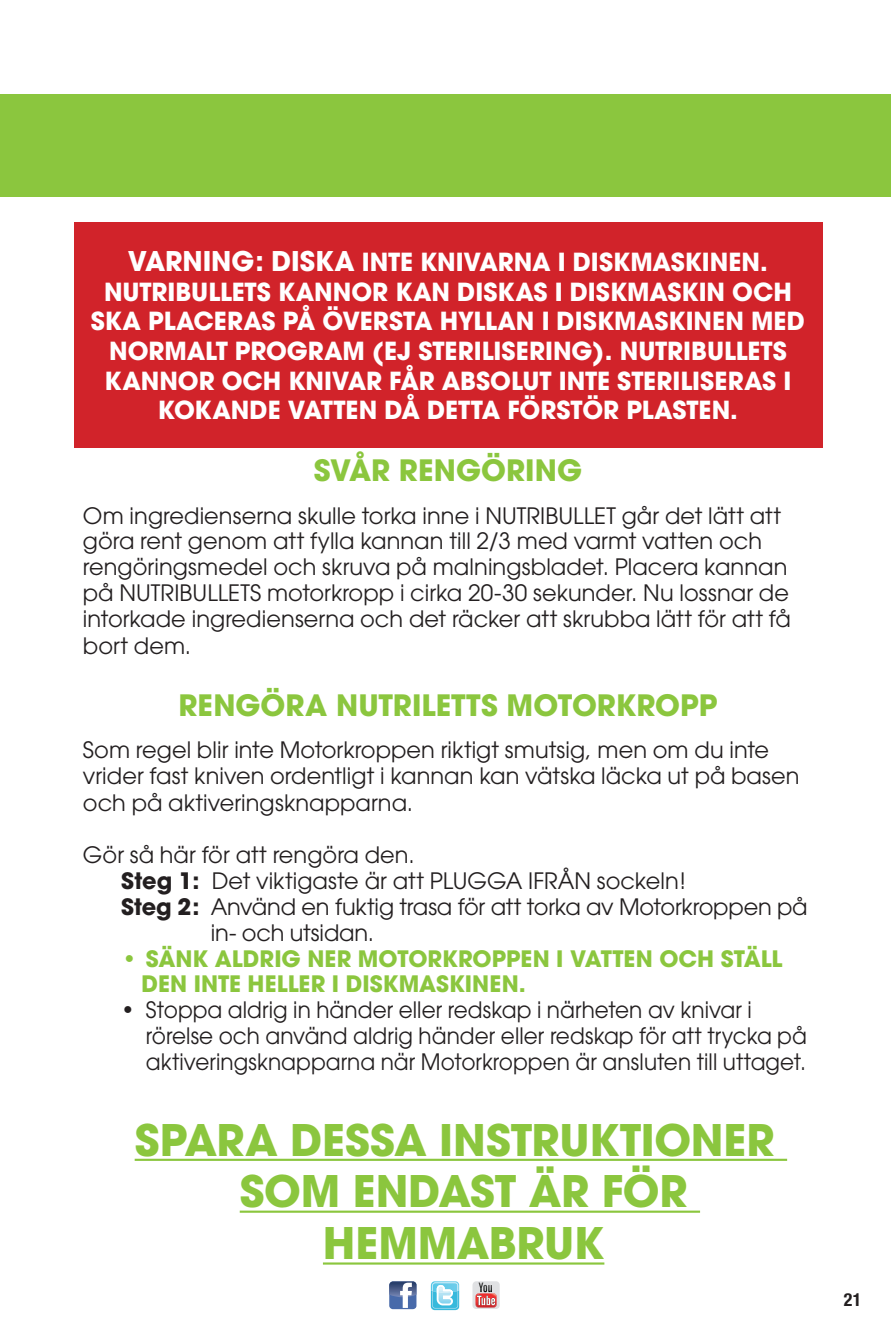
<style>
.page{position:relative;width:891px;height:1340px;background:#fff}
.page>*{position:absolute;margin:0;border:0;box-sizing:border-box;transform-origin:0 0}
.t1{font:700 43.2px/51.8px "Avant Garde";letter-spacing:-.005em;color:#8bc63e;text-align:center}
.t2{font:700 29.25px "Avant Garde";color:#8bc63e}
.t3{font:700 24.75px/29.7px "Avant Garde";color:#fff;text-align:center}
.t4{font:22.5px/26.1px "Avant Garde";color:#231f20}
.t5{font:700 22.5px/25.9px "Avant Garde";color:#8bc63e}
.t6{font:700 condensed 18px "Helvetica Neue LT Std";color:#231f20}
.s1{font-size:27px}
.s2{font-weight:700}
</style>
<div class="page">
<div style="left:0;top:94px;width:891px;height:103px;background:#8bc63e"></div>
<svg style="left:389px;top:1281px;width:27px;height:28px"></svg>
<svg style="left:389px;top:1281px;width:27px;height:26px"></svg>
<svg style="left:431px;top:1281px;width:28px;height:28px"></svg>
<div style="left:472px;top:1281px;width:28px;height:27px;background:#e0e1e3;border-radius:4px"></div>
<svg style="left:475px;top:1282px;width:22px;height:25px"></svg>
<div style="left:75px;top:222px;width:748px;height:225px;background:#d1232a"></div>
<hr style="left:135px;top:1158px;width:652px;height:2px;background:#8bc63e">
<hr style="left:240px;top:1210px;width:460px;height:2px;background:#8bc63e">
<hr style="left:323px;top:1262px;width:281px;height:2px;background:#8bc63e">
<p class="t3" style="left:91px;top:247px;width:716px"><span class="s1">VARNING: DISKA</span> INTE KNIVARNA I DISKMASKINEN.<br>NUTRIBULLETS KANNOR KAN DISKAS I DISKMASKIN OCH SKA PLACERAS PÅ ÖVERSTA HYLLAN I DISKMASKINEN MED NORMALT PROGRAM (EJ STERILISERING). NUTRIBULLETS KANNOR OCH KNIVAR FÅR ABSOLUT INTE STERILISERAS I KOKANDE VATTEN DÅ DETTA FÖRSTÖR PLASTEN.</p>
<h2 class="t2" style="left:314px;top:452px;width:270px">SVÅR RENGÖRING</h2>
<p class="t4" style="left:83px;top:502px;width:709px">Om ingredienserna skulle torka inne i NUTRIBULLET går det lätt att göra rent genom att fylla kannan till 2/3 med varmt vatten och rengöringsmedel och skruva på malningsbladet. Placera kannan på NUTRIBULLETS motorkropp i cirka 20-30 sekunder. Nu lossnar de intorkade ingredienserna och det räcker att skrubba lätt för att få bort dem.</p>
<h2 class="t2" style="left:178px;top:686px;width:541px">RENGÖRA NUTRILETTS MOTORKROPP</h2>
<p class="t4" style="left:83px;top:736px;width:718px">Som regel blir inte Motorkroppen riktigt smutsig, men om du inte vrider fast kniven ordentligt i kannan kan vätska läcka ut på basen och på aktiveringsknapparna.</p>
<p class="t4" style="left:83px;top:841px;width:333px">Gör så här för att rengöra den.</p>
<p class="t4" style="left:121px;top:867px;width:566px"><span class="s2">Steg 1:</span> Det viktigaste är att PLUGGA IFRÅN sockeln!</p>
<p class="t4" style="left:121px;top:893px;width:688px"><span class="s2">Steg 2:</span> Använd en fuktig trasa för att torka av Motorkroppen på</p>
<p class="t4" style="left:211px;top:919px;width:165px">in- och utsidan.</p>
<p class="t5" style="left:141px;top:945px;width:643px;text-indent:-20px">• SÄNK ALDRIG NER MOTORKROPPEN I VATTEN OCH STÄLL<br>DEN INTE HELLER I DISKMASKINEN.</p>
<p class="t4" style="left:146px;top:997px;width:662px;text-indent:-25px">• Stoppa aldrig in händer eller redskap i närheten av knivar i rörelse och använd aldrig händer eller redskap för att trycka på aktiveringsknapparna när Motorkroppen är ansluten till uttaget.</p>
<h1 class="t1" style="left:135px;top:1113px;width:641px">SPARA DESSA INSTRUKTIONER<br>SOM ENDAST ÄR FÖR<br>HEMMABRUK</h1>
<p class="t6" style="left:844px;top:1288px;width:19px">21</p>
</div>
